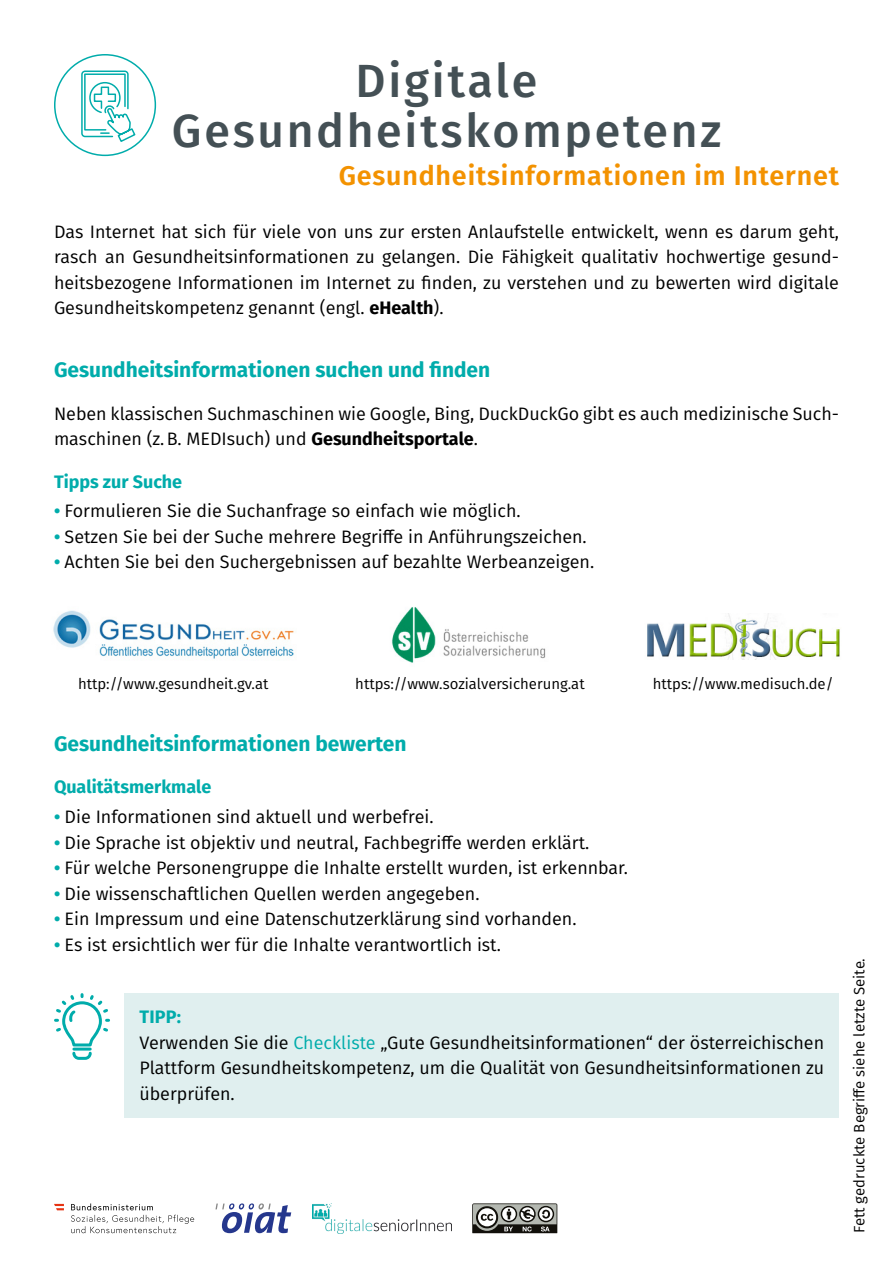
<style>
.page{position:relative;width:893px;height:1263px;background:#fff}
.page>*{position:absolute;margin:0;border:0;box-sizing:border-box;transform-origin:0 0}
.t1{font:500 46.5px/49.5px "Fira Sans";letter-spacing:.06em;color:#445055;text-align:center}
.t2{font:600 27px "Fira Sans";letter-spacing:.03em;color:#f39200}
.t3{font:700 21px "Fira Sans";color:#00acab}
.t4{font:18px/25.5px "Fira Sans";color:#000}
.t5{font:700 18px "Fira Sans";color:#00acab}
.t6{font:15px "Fira Sans";color:#000}
.s1{font-weight:700}
.s2{font-weight:700;color:#00acab}
.s3{color:#00acab}
</style>
<div class="page">
<div style="left:54px;top:54px;width:102px;height:102px;border:2px solid #00acab;border-radius:50%"></div>
<svg style="left:81px;top:70px;width:56px;height:73px"></svg>
<img style="left:53px;top:610px;width:241px;height:49px">
<img style="left:647px;top:613px;width:193px;height:46px">
<img style="left:391px;top:607px;width:155px;height:56px">
<div style="left:125px;top:993px;width:714px;height:125px;background:#e0efef"></div>
<svg style="left:54px;top:993px;width:56px;height:67px"></svg>
<svg style="left:472px;top:1203px;width:86px;height:31px;background:#7f807b"></svg>
<svg style="left:71px;top:1203px;width:123px;height:30px"></svg>
<svg style="left:54px;top:1204px;width:10px;height:6px"></svg>
<img style="left:313px;top:1203px;width:138px;height:30px">
<svg style="left:215px;top:1203px;width:76px;height:30px"></svg>
<h1 class="t1" style="left:172px;top:54px;width:551px">Digitale<br>Gesundheitskompetenz</h1>
<h2 class="t2" style="left:339px;top:154px;width:502px">Gesundheitsinformationen im Internet</h2>
<p class="t4" style="left:54px;top:218px;width:786px;text-align:justify">Das Internet hat sich für viele von uns zur ersten Anlaufstelle entwickelt, wenn es darum geht, rasch an Gesundheitsinformationen zu gelangen. Die Fähigkeit qualitativ hochwertige gesund&shy;heitsbezogene Informationen im Internet zu finden, zu verstehen und zu bewerten wird digitale Gesundheitskompetenz genannt (engl. <span class="s1">eHealth</span>).</p>
<p class="t3" style="left:54px;top:352px;width:438px">Gesundheitsinformationen suchen und finden</p>
<p class="t4" style="left:54px;top:400px;width:786px">Neben klassischen Suchmaschinen wie Google, Bing, DuckDuckGo gibt es auch medizinische Such&shy;maschinen (z.B. MEDIsuch) und <span class="s1">Gesundheitsportale</span>.</p>
<p class="t5" style="left:54px;top:466px;width:130px">Tipps zur Suche</p>
<p class="t4" style="left:54px;top:498px;width:468px"><span class="s2">•</span> Formulieren Sie die Suchanfrage so einfach wie möglich.</p>
<p class="t4" style="left:54px;top:523px;width:534px"><span class="s2">•</span> Setzen Sie bei der Suche mehrere Begriffe in Anführungszeichen.</p>
<p class="t4" style="left:54px;top:549px;width:542px"><span class="s2">•</span> Achten Sie bei den Suchergebnissen auf bezahlte Werbeanzeigen.</p>
<p class="t6" style="left:78px;top:672px;width:192px">http://www.gesundheit.gv.at</p>
<p class="t6" style="left:355px;top:672px;width:231px">https://www.sozialversicherung.at</p>
<p class="t6" style="left:653px;top:672px;width:182px">https://www.medisuch.de/</p>
<p class="t3" style="left:54px;top:726px;width:354px">Gesundheitsinformationen bewerten</p>
<p class="t5" style="left:54px;top:772px;width:159px">Qualitätsmerkmale</p>
<p class="t4" style="left:54px;top:803px;width:381px"><span class="s2">•</span> Die Informationen sind aktuell und werbefrei.</p>
<p class="t4" style="left:54px;top:829px;width:537px"><span class="s2">•</span> Die Sprache ist objektiv und neutral, Fachbegriffe werden erklärt.</p>
<p class="t4" style="left:54px;top:855px;width:575px"><span class="s2">•</span> Für welche Personengruppe die Inhalte erstellt wurden, ist erkennbar.</p>
<p class="t4" style="left:54px;top:880px;width:427px"><span class="s2">•</span> Die wissenschaftlichen Quellen werden angegeben.</p>
<p class="t4" style="left:54px;top:906px;width:524px"><span class="s2">•</span> Ein Impressum und eine Datenschutzerklärung sind vorhanden.</p>
<p class="t4" style="left:54px;top:931px;width:448px"><span class="s2">•</span> Es ist ersichtlich wer für die Inhalte verantwortlich ist.</p>
<p class="t4" style="left:139px;top:1004px;width:686px"><span class="s2">TIPP:<br></span>Verwenden Sie die <span class="s3">Checkliste</span> „Gute Gesundheitsinformationen“ der österreichischen Plattform Gesundheitskompetenz, um die Qualität von Gesundheitsinformationen zu überprüfen.</p>
<p class="t6" style="left:848px;top:1233px;width:277px;rotate:-90deg">Fett gedruckte Begriffe siehe letzte Seite.</p>
</div>
